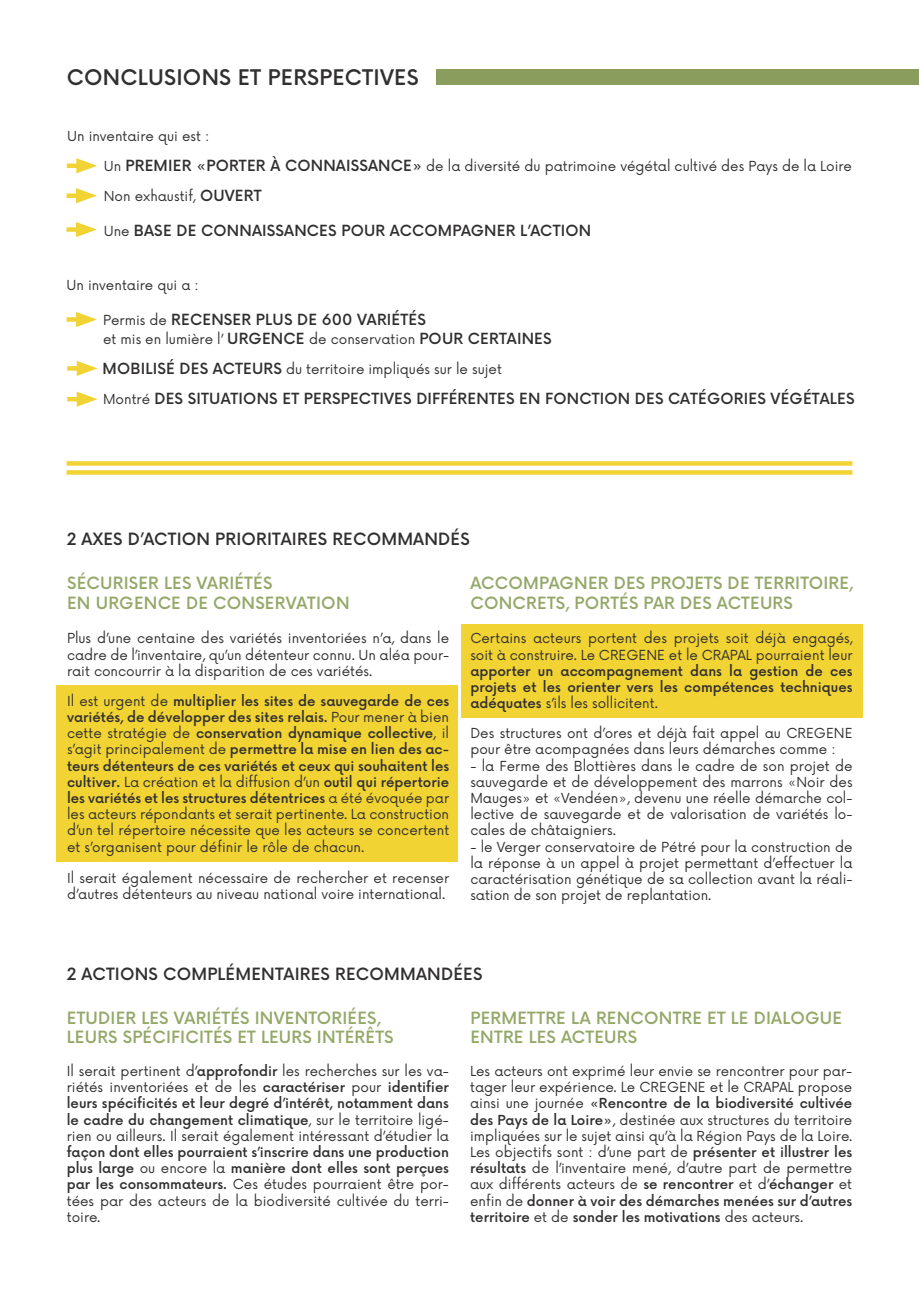
<style>
.page{position:relative;width:919px;height:1289px;background:#fff}
.page>*{position:absolute;margin:0;border:0;box-sizing:border-box;transform-origin:0 0}
.t1{font:500 21px "Now";letter-spacing:.015em;color:#312f30}
.t2{font:500 16.5px/19.8px "Now";letter-spacing:.015em;color:#94a868}
.t3{font:500 16.5px "Now";letter-spacing:.015em;color:#312f30}
.t4{font:500 15px "Now";letter-spacing:.01em;color:#312f30}
.t5{font:13.5px/16.2px "Now";color:#312f30;text-align:justify}
.t6{font:500 13.5px/16.2px "Now";color:#312f30;text-align:justify}
.s1{font-weight:500;font-size:15px}
.s2{font-weight:400;font-size:13.5px}
.s3{font-weight:500}
.s4{font-weight:400}
</style>
<div class="page">
<div style="left:461px;top:624px;width:401px;height:93px;background:#f1d333"></div>
<div style="left:56px;top:685px;width:402px;height:176px;background:#f1d333"></div>
<div style="left:436px;top:70px;width:482px;height:15px;background:#8a9d5d"></div>
<svg style="left:67px;top:461px;width:785px;height:4px;background:#f1d53d"></svg>
<svg style="left:67px;top:470px;width:785px;height:4px;background:#f1d53d"></svg>
<div style="left:67px;top:163px;width:18px;height:5px;background:#f1d333"></div>
<svg style="left:76px;top:158px;width:21px;height:15px"></svg>
<div style="left:67px;top:193px;width:17px;height:5px;background:#f1d333"></div>
<svg style="left:76px;top:188px;width:21px;height:15px"></svg>
<div style="left:67px;top:227px;width:17px;height:5px;background:#f1d333"></div>
<svg style="left:76px;top:222px;width:21px;height:15px"></svg>
<div style="left:67px;top:317px;width:17px;height:5px;background:#f1d333"></div>
<svg style="left:76px;top:312px;width:21px;height:15px"></svg>
<hr style="left:67px;top:397px;width:18px;height:4px;background:#f1d333">
<svg style="left:77px;top:391px;width:20px;height:16px"></svg>
<svg style="left:67px;top:366px;width:10px;height:4px"></svg>
<svg style="left:77px;top:361px;width:20px;height:15px"></svg>
<h1 class="t1" style="left:67px;top:64px;width:353px">CONCLUSIONS ET PERSPECTIVES</h1>
<p class="t5" style="left:67px;top:128px;width:143px">Un inventaire qui est :</p>
<p class="t5" style="left:104px;top:158px;width:749px">Un <span class="s1">PREMIER «PORTER À CONNAISSANCE»</span> de la diversité du patrimoine végétal cultivé des Pays de la Loire</p>
<p class="t5" style="left:104px;top:188px;width:159px">Non exhaustif, <span class="s1">OUVERT</span></p>
<p class="t4" style="left:104px;top:220px;width:489px"><span class="s2">Une</span> BASE DE CONNAISSANCES POUR ACCOMPAGNER L’ACTION</p>
<p class="t5" style="left:67px;top:277px;width:134px">Un inventaire qui a :</p>
<p class="t4" style="left:103px;top:310px;width:324px"><span class="s2">Permis de</span> RECENSER PLUS DE 600 VARIÉTÉS</p>
<p class="t5" style="left:103px;top:331px;width:450px">et mis en lumière l’ <span class="s1">URGENCE</span> de conservation <span class="s1">POUR CERTAINES</span></p>
<p class="t5" style="left:103px;top:361px;width:401px"><span class="s1">MOBILISÉ DES ACTEURS</span> du territoire impliqués sur le sujet</p>
<p class="t4" style="left:103px;top:389px;width:753px"><span class="s2">Montré</span> DES SITUATIONS ET PERSPECTIVES DIFFÉRENTES EN FONCTION DES CATÉGORIES VÉGÉTALES</p>
<p class="t3" style="left:67px;top:528px;width:404px">2 AXES D’ACTION PRIORITAIRES RECOMMANDÉS</p>
<p class="t2" style="left:67px;top:573px;width:284px">SÉCURISER LES VARIÉTÉS<br>EN URGENCE DE CONSERVATION</p>
<p class="t5" style="left:67px;top:630px;width:383px">Plus d’une centaine des variétés inventoriées n’a, dans le cadre de l’inventaire, qu’un détenteur connu. Un aléa pour&shy;rait concourrir à la disparition de ces variétés.</p>
<p class="t5" style="left:67px;top:693px;width:383px">Il est urgent de <span class="s3">multiplier les sites de sauvegarde de ces variétés, de développer des sites relais.</span> Pour mener à bien cette stratégie de <span class="s3">conservation dynamique collective</span>, il s’agit principalement de <span class="s3">permettre la mise en lien des ac&shy;teurs détenteurs de ces variétés et ceux qui souhaitent les cultiver.</span> La création et la diffusion d’un <span class="s3">outil qui répertorie les variétés et les structures détentrices</span> a été évoquée par les acteurs répondants et serait pertinente. La construction d’un tel répertoire nécessite que les acteurs se concertent et s’organisent pour définir le rôle de chacun.</p>
<p class="t5" style="left:67px;top:870px;width:383px">Il serait également nécessaire de rechercher et recenser d’autres détenteurs au niveau national voire international.</p>
<p class="t2" style="left:470px;top:573px;width:384px">ACCOMPAGNER DES PROJETS DE TERRITOIRE,<br>CONCRETS, PORTÉS PAR DES ACTEURS</p>
<p class="t5" style="left:470px;top:630px;width:383px">Certains acteurs portent des projets soit déjà engagés, soit à construire. Le CREGENE et le CRAPAL pourraient leur</p>
<p class="t6" style="left:470px;top:663px;width:383px">apporter un accompagnement dans la gestion de ces projets et les orienter vers les compétences techniques adéquates <span class="s4">s’ils les sollicitent.</span></p>
<p class="t5" style="left:470px;top:725px;width:383px">Des structures ont d’ores et déjà fait appel au CREGENE pour être acompagnées dans leurs démarches comme :</p>
<p class="t5" style="left:470px;top:757px;width:383px">- la Ferme des Blottières dans le cadre de son projet de sauvegarde et de développement des marrons «Noir des Mauges» et «Vendéen», devenu une réelle démarche col&shy;lective de sauvegarde et de valorisation de variétés lo&shy;cales de châtaigniers.</p>
<p class="t5" style="left:470px;top:838px;width:383px">- le Verger conservatoire de Pétré pour la construction de la réponse à un appel à projet permettant d’effectuer la caractérisation génétique de sa collection avant la réali&shy;sation de son projet de replantation.</p>
<p class="t3" style="left:67px;top:963px;width:417px">2 ACTIONS COMPLÉMENTAIRES RECOMMANDÉES</p>
<p class="t2" style="left:67px;top:1007px;width:328px">ETUDIER LES VARIÉTÉS INVENTORIÉES,<br>LEURS SPÉCIFICITÉS ET LEURS INTÉRÊTS</p>
<p class="t5" style="left:67px;top:1063px;width:383px">Il serait pertinent d’<span class="s3">approfondir</span> les recherches sur les va&shy;riétés inventoriées et de les <span class="s3">caractériser</span> pour <span class="s3">identifier leurs spécificités et leur degré d’intérêt, notamment dans le cadre du changement climatique</span>, sur le territoire ligé&shy;rien ou ailleurs. Il serait également intéressant d’étudier la</p>
<p class="t6" style="left:67px;top:1144px;width:383px">façon dont elles pourraient s’inscrire dans une production plus large <span class="s4">ou encore la</span> manière dont elles sont perçues par les consommateurs. <span class="s4">Ces études pourraient être por&shy;tées par des acteurs de la biodiversité cultivée du terri&shy;toire.</span></p>
<p class="t2" style="left:470px;top:1007px;width:373px">PERMETTRE LA RENCONTRE ET LE DIALOGUE<br>ENTRE LES ACTEURS</p>
<p class="t5" style="left:470px;top:1063px;width:383px">Les acteurs ont exprimé leur envie se rencontrer pour par&shy;tager leur expérience. Le CREGENE et le CRAPAL propose ainsi une journée <span class="s3">«Rencontre de la biodiversité cultivée des Pays de la Loire»</span>, destinée aux structures du territoire impliquées sur le sujet ainsi qu’à la Région Pays de la Loire.<br>Les objectifs sont : d’une part de <span class="s3">présenter et illustrer les résultats</span> de l’inventaire mené, d’autre part de permettre aux différents acteurs de <span class="s3">se rencontrer</span> et d’<span class="s3">échanger</span> et enfin de <span class="s3">donner à voir des démarches menées sur d’autres territoire</span> et de <span class="s3">sonder les motivations</span> des acteurs.</p>
</div>
